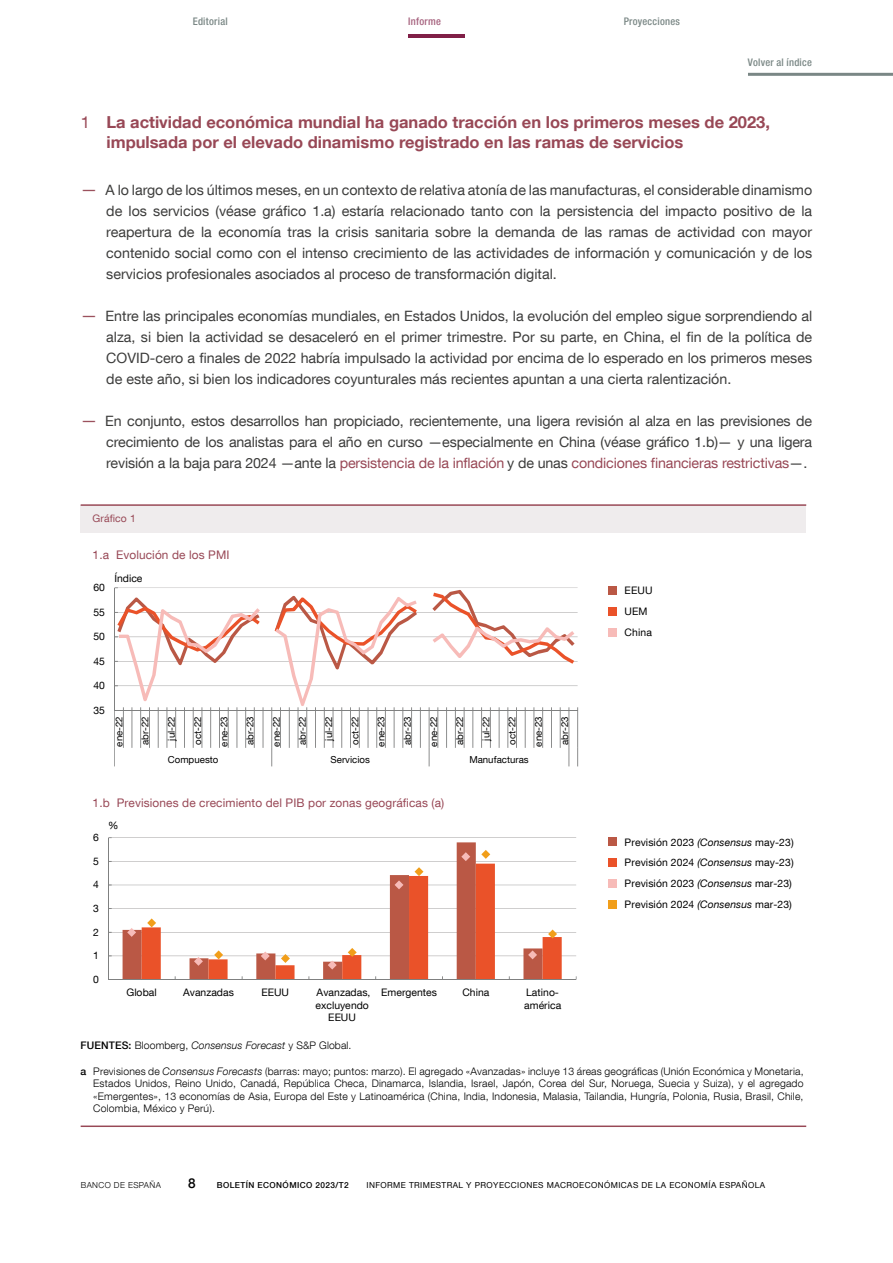
<style>
.page{position:relative;width:893px;height:1263px;background:#fff}
.page>*{position:absolute;margin:0;border:0;box-sizing:border-box;transform-origin:0 0}
.Ladillo_Ficha{font:700 16.5px/19.8px "Bd E Neue Helvetica";color:#984856}
.Texto_ficha_Bullets{font:14.25px/21px "Bd E Neue Helvetica";color:#3c3c3b;text-align:justify}
.t1{font:500 13.5px "Bd E Neue Helvetica";color:#000}
.t2{font:11.85px "Bd E Neue Helvetica";letter-spacing:.01em;color:#984856}
.t3{font:500 condensed 10.5px "Bd E Neue Helvetica";letter-spacing:.025em;color:#7a8785}
.t4{font:500 condensed 10.5px "Bd E Neue Helvetica";letter-spacing:.025em;color:#a6627e}
.t5{font:300 10.35px/12.5px "Bd E Neue Helvetica";letter-spacing:.02em;color:#000;text-align:justify}
.t6{font:10.35px/12.5px "Bd E Neue Helvetica";letter-spacing:.01em;color:#000;text-align:center}
.t7{font:10.35px "Bd E Neue Helvetica";letter-spacing:.01em;color:#984856}
.t8{font:9.6px "Bd E Neue Helvetica";color:#000}
.t9{font:8.25px "Bd E Neue Helvetica";letter-spacing:.05em;color:#000}
.t10{font:500 8.25px "Bd E Neue Helvetica";letter-spacing:.05em;color:#000}
.t11{font:300 8.25px "Bd E Neue Helvetica";letter-spacing:.05em;color:#000}
.s1{font-weight:400}
.s2{font-size:16.5px;color:#9b515d}
.s3{color:#984856}
.s4{font-style:italic}
.s5{font-weight:500}
</style>
<div class="page">
<hr style="left:408px;top:34px;width:57px;height:4px;background:#801f47">
<hr style="left:748px;top:73px;width:145px;height:3px;background:#7a8785">
<div style="left:81px;top:505px;width:725px;height:27px;background:#efeced"></div>
<hr style="left:81px;top:504px;width:725px;height:2px;background:#984856">
<hr style="left:81px;top:1125px;width:725px;height:2px;background:#984856">
<div style="left:608px;top:628px;width:8px;height:8px;background:#f7bbb8"></div>
<div style="left:608px;top:607px;width:8px;height:8px;background:#ea5229"></div>
<div style="left:608px;top:586px;width:8px;height:9px;background:#ba5845"></div>
<div style="left:608px;top:900px;width:8px;height:8px;background:#f19e1a"></div>
<div style="left:608px;top:879px;width:8px;height:9px;background:#f7bbb8"></div>
<div style="left:608px;top:858px;width:8px;height:9px;background:#ea5229"></div>
<div style="left:608px;top:838px;width:8px;height:8px;background:#ba5845"></div>
<hr style="left:108px;top:955px;width:468px;height:1px;background:#a6a5a5">
<hr style="left:108px;top:932px;width:468px;height:1px;background:#a6a5a5">
<hr style="left:108px;top:908px;width:468px;height:1px;background:#a6a5a5">
<hr style="left:108px;top:885px;width:468px;height:1px;background:#a6a5a5">
<hr style="left:108px;top:861px;width:468px;height:1px;background:#a6a5a5">
<hr style="left:108px;top:837px;width:468px;height:1px;background:#a6a5a5">
<svg style="left:123px;top:842px;width:420px;height:137px"></svg>
<svg style="left:142px;top:864px;width:420px;height:115px"></svg>
<hr style="left:108px;top:838px;width:1px;height:141px;background:#7f8080">
<hr style="left:108px;top:979px;width:468px;height:1px;background:#7f8080">
<svg style="left:127px;top:928px;width:9px;height:9px"></svg>
<svg style="left:194px;top:957px;width:9px;height:9px"></svg>
<svg style="left:261px;top:951px;width:9px;height:9px"></svg>
<svg style="left:328px;top:960px;width:9px;height:9px"></svg>
<svg style="left:395px;top:880px;width:8px;height:9px"></svg>
<svg style="left:461px;top:852px;width:9px;height:9px"></svg>
<svg style="left:528px;top:950px;width:9px;height:9px"></svg>
<svg style="left:147px;top:918px;width:9px;height:9px"></svg>
<svg style="left:214px;top:950px;width:9px;height:9px"></svg>
<svg style="left:281px;top:954px;width:9px;height:9px"></svg>
<svg style="left:348px;top:948px;width:9px;height:9px"></svg>
<svg style="left:415px;top:867px;width:8px;height:9px"></svg>
<svg style="left:481px;top:850px;width:9px;height:9px"></svg>
<svg style="left:548px;top:929px;width:9px;height:9px"></svg>
<hr style="left:115px;top:685px;width:463px;height:1px;background:#a6a5a5">
<hr style="left:115px;top:661px;width:463px;height:1px;background:#a6a5a5">
<hr style="left:115px;top:637px;width:463px;height:1px;background:#a6a5a5">
<hr style="left:115px;top:612px;width:463px;height:1px;background:#a6a5a5">
<hr style="left:115px;top:588px;width:463px;height:1px;background:#a6a5a5">
<hr style="left:114px;top:588px;width:1px;height:122px;background:#7f8080">
<svg style="left:114px;top:707px;width:464px;height:59px"></svg>
<svg style="left:115px;top:587px;width:460px;height:75px"></svg>
<svg style="left:119px;top:597px;width:455px;height:109px"></svg>
<p class="t3" style="left:193px;top:15px;width:37px">Editorial</p>
<p class="t4" style="left:408px;top:15px;width:34px">Informe</p>
<p class="t3" style="left:624px;top:15px;width:58px">Proyecciones</p>
<p class="t3" style="left:748px;top:56px;width:65px">Volver al índice</p>
<h3 class="Ladillo_Ficha" style="left:106px;top:112px;width:665px;text-indent:-26px"><span class="s1">1</span> La actividad económica mundial ha ganado tracción en los primeros meses de 2023, impulsada por el elevado dinamismo registrado en las ramas de servicios</h3>
<p class="Texto_ficha_Bullets" style="left:106px;top:179px;width:707px;text-indent:-26px"><span class="s2">—</span> A lo largo de los últimos meses, en un contexto de relativa atonía de las manufacturas, el considerable dinamismo de los servicios (véase gráfico 1.a) estaría relacionado tanto con la persistencia del impacto positivo de la reapertura de la economía tras la crisis sanitaria sobre la demanda de las ramas de actividad con mayor contenido social como con el intenso crecimiento de las actividades de información y comunicación y de los servicios profesionales asociados al proceso de transformación digital.</p>
<p class="Texto_ficha_Bullets" style="left:106px;top:305px;width:707px;text-indent:-26px"><span class="s2">—</span> Entre las principales economías mundiales, en Estados Unidos, la evolución del empleo sigue sorprendiendo al alza, si bien la actividad se desaceleró en el primer trimestre. Por su parte, en China, el fin de la política de COVID-cero a finales de 2022 habría impulsado la actividad por encima de lo esperado en los primeros meses de este año, si bien los indicadores coyunturales más recientes apuntan a una cierta ralentización.</p>
<p class="Texto_ficha_Bullets" style="left:106px;top:410px;width:707px;text-indent:-26px"><span class="s2">—</span> En conjunto, estos desarrollos han propiciado, recientemente, una ligera revisión al alza en las previsiones de crecimiento de los analistas para el año en curso —especialmente en China (véase gráfico 1.b)— y una ligera revisión a la baja para 2024 —ante la <span class="s3">persistencia de la inflación</span> y de unas <span class="s3">condiciones financieras restrictivas</span>—.</p>
<p class="t7" style="left:93px;top:512px;width:45px">Gráfico 1</p>
<p class="t2" style="left:93px;top:548px;width:138px">1.a Evolución de los PMI</p>
<p class="t6" style="left:93px;top:581px;width:13px">60</p>
<p class="t6" style="left:93px;top:605px;width:13px">55</p>
<p class="t6" style="left:93px;top:630px;width:13px">50</p>
<p class="t6" style="left:93px;top:655px;width:13px">45</p>
<p class="t6" style="left:93px;top:679px;width:13px">40</p>
<p class="t6" style="left:93px;top:704px;width:13px">35</p>
<p class="t6" style="left:115px;top:572px;width:29px">Índice</p>
<p class="t8" style="left:113px;top:747px;width:32px;rotate:-90deg">ene-22</p>
<p class="t8" style="left:139px;top:745px;width:30px;rotate:-90deg">abr-22</p>
<p class="t8" style="left:166px;top:740px;width:26px;rotate:-90deg">jul-22</p>
<p class="t8" style="left:192px;top:745px;width:30px;rotate:-90deg">oct-22</p>
<p class="t8" style="left:218px;top:747px;width:32px;rotate:-90deg">ene-23</p>
<p class="t8" style="left:244px;top:745px;width:30px;rotate:-90deg">abr-23</p>
<p class="t8" style="left:270px;top:747px;width:32px;rotate:-90deg">ene-22</p>
<p class="t8" style="left:297px;top:745px;width:30px;rotate:-90deg">abr-22</p>
<p class="t8" style="left:323px;top:740px;width:26px;rotate:-90deg">jul-22</p>
<p class="t8" style="left:349px;top:745px;width:30px;rotate:-90deg">oct-22</p>
<p class="t8" style="left:375px;top:747px;width:32px;rotate:-90deg">ene-23</p>
<p class="t8" style="left:401px;top:745px;width:30px;rotate:-90deg">abr-23</p>
<p class="t8" style="left:428px;top:747px;width:32px;rotate:-90deg">ene-22</p>
<p class="t8" style="left:454px;top:745px;width:30px;rotate:-90deg">abr-22</p>
<p class="t8" style="left:480px;top:740px;width:26px;rotate:-90deg">jul-22</p>
<p class="t8" style="left:506px;top:745px;width:30px;rotate:-90deg">oct-22</p>
<p class="t8" style="left:532px;top:747px;width:32px;rotate:-90deg">ene-23</p>
<p class="t8" style="left:559px;top:745px;width:30px;rotate:-90deg">abr-23</p>
<p class="t8" style="left:168px;top:754px;width:52px">Compuesto</p>
<p class="t8" style="left:331px;top:754px;width:41px">Servicios</p>
<p class="t8" style="left:469px;top:754px;width:61px">Manufacturas</p>
<p class="t2" style="left:93px;top:795px;width:353px">1.b Previsiones de crecimiento del PIB por zonas geográficas (a)</p>
<p class="t6" style="left:93px;top:831px;width:7px">6</p>
<p class="t6" style="left:93px;top:854px;width:7px">5</p>
<p class="t6" style="left:93px;top:878px;width:7px">4</p>
<p class="t6" style="left:93px;top:902px;width:7px">3</p>
<p class="t6" style="left:93px;top:925px;width:7px">2</p>
<p class="t6" style="left:93px;top:949px;width:7px">1</p>
<p class="t6" style="left:93px;top:973px;width:7px">0</p>
<p class="t6" style="left:108px;top:819px;width:12px">%</p>
<p class="t6" style="left:126px;top:986px;width:32px">Global</p>
<p class="t6" style="left:183px;top:986px;width:52px">Avanzadas</p>
<p class="t6" style="left:261px;top:986px;width:29px">EEUU</p>
<p class="t6" style="left:315px;top:986px;width:56px">Avanzadas, excluyendo<br>EEUU</p>
<p class="t6" style="left:381px;top:986px;width:57px">Emergentes</p>
<p class="t6" style="left:462px;top:986px;width:28px">China</p>
<p class="t6" style="left:524px;top:986px;width:38px;text-align:left">Latino&shy;américa</p>
<p class="t6" style="left:625px;top:584px;width:29px">EEUU</p>
<p class="t6" style="left:625px;top:605px;width:25px">UEM</p>
<p class="t6" style="left:625px;top:626px;width:29px">China</p>
<p class="t6" style="left:625px;top:835px;width:171px">Previsión 2023 <span class="s4">(Consensus</span> may-23)</p>
<p class="t6" style="left:625px;top:856px;width:171px">Previsión 2024 <span class="s4">(Consensus</span> may-23)</p>
<p class="t6" style="left:625px;top:877px;width:169px">Previsión 2023 <span class="s4">(Consensus</span> mar-23)</p>
<p class="t6" style="left:625px;top:898px;width:169px">Previsión 2024 <span class="s4">(Consensus</span> mar-23)</p>
<p class="t5" style="left:81px;top:1039px;width:272px"><span class="s5">FUENTES:</span> Bloomberg, <span class="s4">Consensus Forecast</span> y S&amp;P Global.</p>
<p class="t5" style="left:93px;top:1065px;width:712px;text-indent:-13px"><span class="s5">a</span> Previsiones de <span class="s4">Consensus Forecasts</span> (barras: mayo; puntos: marzo). El agregado «Avanzadas» incluye 13 áreas geográficas (Unión Económica y Monetaria, Estados Unidos, Reino Unido, Canadá, República Checa, Dinamarca, Islandia, Israel, Japón, Corea del Sur, Noruega, Suecia y Suiza), y el agregado «Emergentes», 13 economías de Asia, Europa del Este y Latinoamérica (China, India, Indonesia, Malasia, Tailandia, Hungría, Polonia, Rusia, Brasil, Chile, Colombia, México y Perú).</p>
<p class="t11" style="left:81px;top:1180px;width:82px">BANCO DE ESPAÑA</p>
<p class="t1" style="left:188px;top:1175px;width:9px">8</p>
<p class="t10" style="left:217px;top:1180px;width:133px">BOLETÍN ECONÓMICO 2023/T2</p>
<p class="t9" style="left:366px;top:1180px;width:400px">INFORME TRIMESTRAL Y PROYECCIONES MACROECONÓMICAS DE LA ECONOMÍA ESPAÑOLA</p>
</div>
